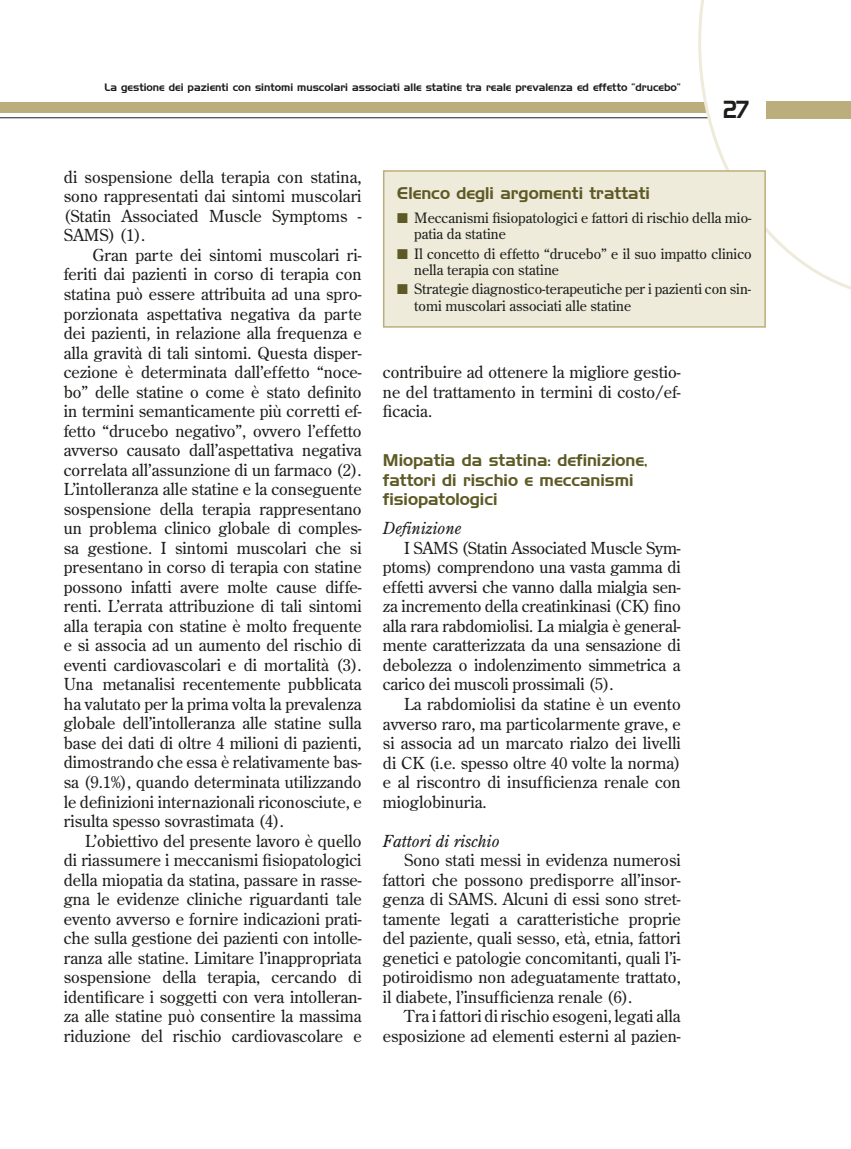
<style>
.page{position:relative;width:851px;height:1149px;background:#fff}
.page>*{position:absolute;margin:0;border:0;box-sizing:border-box;transform-origin:0 0}
.t1{font:24px "Handel Gothic BT";color:#1d1d1b;scale:.8 1}
.t2{font:16.5px/19.5px "Century Old Style Std";color:#1d1d1b;text-align:justify}
.t3{font:16.5px/19.5px "Handel Gothic BT";color:#5e5a25}
.t4{font:italic 16.5px "Century Old Style Std";color:#1d1d1b}
.t5{font:14.25px/16.2px "Century Old Style Std";color:#1d1d1b}
.t6{font:10.5px "Handel Gothic BT";color:#1d1d1b}
.s1{color:#5e5a25}
</style>
<div class="page">
<hr style="left:0;top:117px;width:850px;height:1px;background:#1d1d1b">
<div style="left:0;top:102px;width:850px;height:11px;background:#bbae7c"></div>
<svg style="left:698px;top:0;width:152px;height:299px"></svg>
<div style="left:765px;top:101px;width:85px;height:17px;background:#bbae7c"></div>
<div style="left:383px;top:171px;width:382px;height:156px;background:#eeebdb"></div>
<div style="left:383px;top:170px;width:382px;height:157px;border:2px solid #bbae7c"></div>
<p class="t6" style="left:105px;top:81px;width:577px">La gestione dei pazienti con sintomi muscolari associati alle statine tra reale prevalenza ed effetto “drucebo”</p>
<h1 class="t1" style="left:723px;top:95px;width:33px">27</h1>
<p class="t2" style="left:64px;top:167px;width:299px">di sospensione della terapia con statina, sono rappresentati dai sintomi muscolari (Statin Associated Muscle Symptoms - SAMS) (1).</p>
<p class="t2" style="left:64px;top:245px;width:299px;text-indent:29px">Gran parte dei sintomi muscolari ri&shy;feriti dai pazienti in corso di terapia con statina può essere attribuita ad una spro&shy;porzionata aspettativa negativa da parte dei pazienti, in relazione alla frequenza e alla gravità di tali sintomi. Questa disper&shy;cezione è determinata dall’effetto “noce&shy;bo” delle statine o come è stato definito in termini semanticamente più corretti ef&shy;fetto “drucebo negativo”, ovvero l’effetto avverso causato dall’aspettativa negativa correlata all’assunzione di un farmaco (2).<br>L’intolleranza alle statine e la conseguente sospensione della terapia rappresentano un problema clinico globale di comples&shy;sa gestione. I sintomi muscolari che si presentano in corso di terapia con statine possono infatti avere molte cause diffe&shy;renti. L’errata attribuzione di tali sintomi alla terapia con statine è molto frequente e si associa ad un aumento del rischio di eventi cardiovascolari e di mortalità (3).<br>Una metanalisi recentemente pubblicata ha valutato per la prima volta la prevalenza globale dell’intolleranza alle statine sulla base dei dati di oltre 4 milioni di pazienti, dimostrando che essa è relativamente bas&shy;sa (9.1%), quando determinata utilizzando le definizioni internazionali riconosciute, e risulta spesso sovrastimata (4).</p>
<p class="t2" style="left:64px;top:830px;width:299px;text-indent:21px">L’obiettivo del presente lavoro è quello di riassumere i meccanismi fisiopatologici della miopatia da statina, passare in rasse&shy;gna le evidenze cliniche riguardanti tale evento avverso e fornire indicazioni prati&shy;che sulla gestione dei pazienti con intolle&shy;ranza alle statine. Limitare l’inappropriata sospensione della terapia, cercando di identificare i soggetti con vera intolleran&shy;za alle statine può consentire la massima riduzione del rischio cardiovascolare e</p>
<p class="t3" style="left:397px;top:183px;width:254px">Elenco degli argomenti trattati</p>
<p class="t5" style="left:414px;top:209px;width:339px;text-indent:-17px"><span class="s1">■</span> Meccanismi fisiopatologici e fattori di rischio della mio&shy;patia da statine</p>
<p class="t5" style="left:414px;top:245px;width:339px;text-indent:-17px"><span class="s1">■</span> Il concetto di effetto “drucebo” e il suo impatto clinico nella terapia con statine</p>
<p class="t5" style="left:414px;top:281px;width:338px;text-indent:-17px"><span class="s1">■</span> Strategie diagnostico-terapeutiche per i pazienti con sin&shy;tomi muscolari associati alle statine</p>
<p class="t2" style="left:383px;top:362px;width:299px">contribuire ad ottenere la migliore gestio&shy;ne del trattamento in termini di costo/ef&shy;ficacia.</p>
<p class="t3" style="left:383px;top:450px;width:266px">Miopatia da statina: definizione, fattori di rischio e meccanismi fisiopatologici</p>
<p class="t4" style="left:383px;top:518px;width:80px">Definizione</p>
<p class="t2" style="left:383px;top:537px;width:299px;text-indent:21px">I SAMS (Statin Associated Muscle Sym&shy;ptoms) comprendono una vasta gamma di effetti avversi che vanno dalla mialgia sen&shy;za incremento della creatinkinasi (CK) fino alla rara rabdomiolisi. La mialgia è general&shy;mente caratterizzata da una sensazione di debolezza o indolenzimento simmetrica a carico dei muscoli prossimali (5).</p>
<p class="t2" style="left:383px;top:693px;width:299px;text-indent:21px">La rabdomiolisi da statine è un evento avverso raro, ma particolarmente grave, e si associa ad un marcato rialzo dei livelli di CK (i.e. spesso oltre 40 volte la norma) e al riscontro di insufficienza renale con mioglobinuria.</p>
<p class="t4" style="left:383px;top:830px;width:118px">Fattori di rischio</p>
<p class="t2" style="left:383px;top:849px;width:299px;text-indent:21px">Sono stati messi in evidenza numerosi fattori che possono predisporre all’insor&shy;genza di SAMS. Alcuni di essi sono stret&shy;tamente legati a caratteristiche proprie del paziente, quali sesso, età, etnia, fattori genetici e patologie concomitanti, quali l’i&shy;potiroidismo non adeguatamente trattato, il diabete, l’insufficienza renale (6).</p>
<p class="t2" style="left:383px;top:1005px;width:299px;text-align:right">Tra i fattori di rischio esogeni, legati alla esposizione ad elementi esterni al pazien-</p>
</div>
